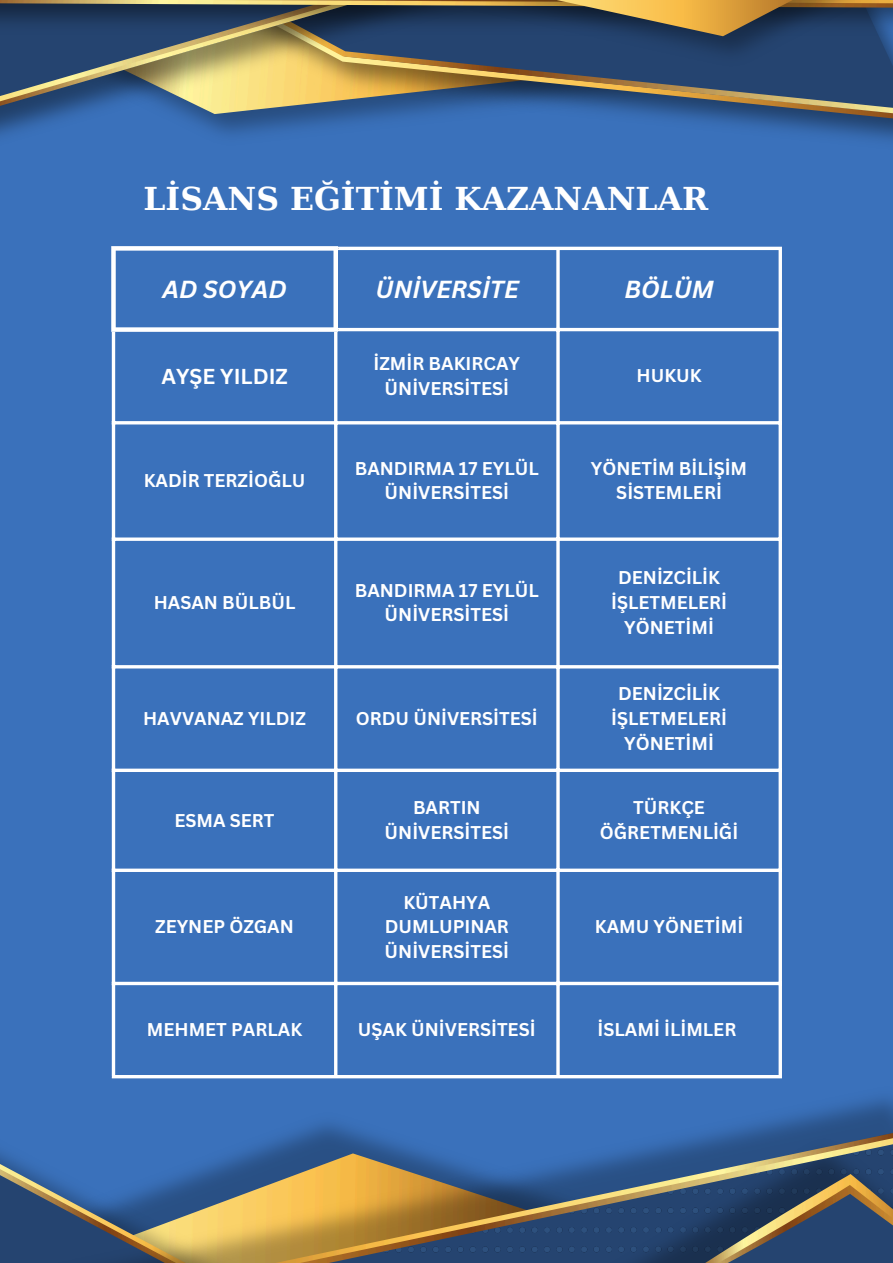
<style>
.page{position:relative;width:893px;height:1263px;background:#3a71bb}
.page>*{position:absolute;margin:0;border:0;box-sizing:border-box;transform-origin:0 0}
.t1{font:700 31.5px "DejaVu Serif";color:#fff}
.t2{font:italic 700 24px "Canva Sans";color:#fff}
.t3{font:700 21px "Canva Sans";color:#fff}
.t4{font:700 18px/24.8px "Canva Sans";color:#fff;text-align:center}
</style>
<div class="page">
<hr style="left:112px;top:332px;width:3px;height:743px;background:#fff">
<hr style="left:334px;top:332px;width:3px;height:743px;background:#fff">
<svg style="left:556px;top:250px;width:4px;height:825px;background:#e0e8f4"></svg>
<svg style="left:778px;top:250px;width:4px;height:825px;background:#e0e8f4"></svg>
<hr style="left:338px;top:247px;width:444px;height:3px;background:#fff">
<hr style="left:338px;top:328px;width:444px;height:3px;background:#fff">
<hr style="left:112px;top:421px;width:670px;height:3px;background:#fff">
<svg style="left:115px;top:537px;width:667px;height:4px;background:#e0e9f4"></svg>
<hr style="left:112px;top:665px;width:670px;height:3px;background:#fff">
<hr style="left:112px;top:769px;width:670px;height:3px;background:#fff">
<svg style="left:115px;top:868px;width:667px;height:4px;background:#e1e9f4"></svg>
<hr style="left:112px;top:982px;width:670px;height:3px;background:#fff">
<hr style="left:112px;top:1075px;width:670px;height:3px;background:#fff">
<div style="left:111px;top:251px;width:5px;height:76px;background:#fff"></div>
<div style="left:333px;top:251px;width:5px;height:76px;background:#fff"></div>
<div style="left:111px;top:246px;width:227px;height:5px;background:#fff"></div>
<div style="left:111px;top:327px;width:227px;height:5px;background:#fff"></div>
<svg style="left:614px;top:116px;width:279px;height:5px"></svg>
<img style="left:530px;top:67px;width:363px;height:49px">
<img style="left:0;top:67px;width:530px;height:73px">
<img style="left:0;top:67px;width:507px;height:51px">
<img style="left:0;top:36px;width:492px;height:78px">
<img style="left:0;top:8px;width:366px;height:28px">
<img style="left:0;top:4px;width:366px;height:4px">
<img style="left:0;top:0;width:366px;height:4px">
<img style="left:369px;top:0;width:524px;height:67px">
<svg style="left:366px;top:0;width:506px;height:36px;background:#5c5a51"></svg>
<img style="left:0;top:1098px;width:893px;height:165px">
<img style="left:52px;top:1127px;width:841px;height:5px">
<img style="left:52px;top:1132px;width:841px;height:131px">
<p class="t1" style="left:143px;top:180px;width:566px">LİSANS EĞİTİMİ KAZANANLAR</p>
<p class="t2" style="left:162px;top:272px;width:126px">AD SOYAD</p>
<h2 class="t2" style="left:375px;top:272px;width:145px">ÜNİVERSİTE</h2>
<h1 class="t2" style="left:624px;top:272px;width:91px">BÖLÜM</h1>
<p class="t3" style="left:161px;top:362px;width:128px">AYŞE YILDIZ</p>
<p class="t4" style="left:144px;top:468px;width:163px">KADİR TERZİOĞLU</p>
<p class="t4" style="left:154px;top:590px;width:143px">HASAN BÜLBÜL</p>
<p class="t4" style="left:373px;top:351px;width:148px">İZMİR BAKIRCAY<br>ÜNİVERSİTESİ</p>
<p class="t4" style="left:636px;top:363px;width:67px">HUKUK</p>
<p class="t4" style="left:355px;top:455px;width:185px">BANDIRMA 17 EYLÜL<br>ÜNİVERSİTESİ</p>
<p class="t4" style="left:591px;top:455px;width:158px">YÖNETİM BİLİŞİM<br>SİSTEMLERİ</p>
<p class="t4" style="left:355px;top:577px;width:185px">BANDIRMA 17 EYLÜL<br>ÜNİVERSİTESİ</p>
<p class="t4" style="left:611px;top:565px;width:117px">DENİZCİLİK<br>İŞLETMELERİ<br>YÖNETİMİ</p>
<p class="t4" style="left:143px;top:705px;width:164px">HAVVANAZ YILDIZ</p>
<p class="t4" style="left:356px;top:705px;width:183px">ORDU ÜNİVERSİTESİ</p>
<p class="t4" style="left:611px;top:681px;width:117px">DENİZCİLİK<br>İŞLETMELERİ<br>YÖNETİMİ</p>
<p class="t4" style="left:174px;top:807px;width:102px">ESMA SERT</p>
<p class="t4" style="left:155px;top:914px;width:140px">ZEYNEP ÖZGAN</p>
<p class="t4" style="left:385px;top:795px;width:126px">BARTIN<br>ÜNİVERSİTESİ</p>
<p class="t4" style="left:600px;top:795px;width:140px">TÜRKÇE<br>ÖĞRETMENLİĞİ</p>
<p class="t4" style="left:385px;top:889px;width:126px">KÜTAHYA<br>DUMLUPINAR<br>ÜNİVERSİTESİ</p>
<p class="t4" style="left:595px;top:914px;width:150px">KAMU YÖNETİMİ</p>
<p class="t4" style="left:147px;top:1017px;width:157px">MEHMET PARLAK</p>
<p class="t4" style="left:358px;top:1017px;width:179px">UŞAK ÜNİVERSİTESİ</p>
<p class="t4" style="left:597px;top:1017px;width:140px">İSLAMİ İLİMLER</p>
</div>
